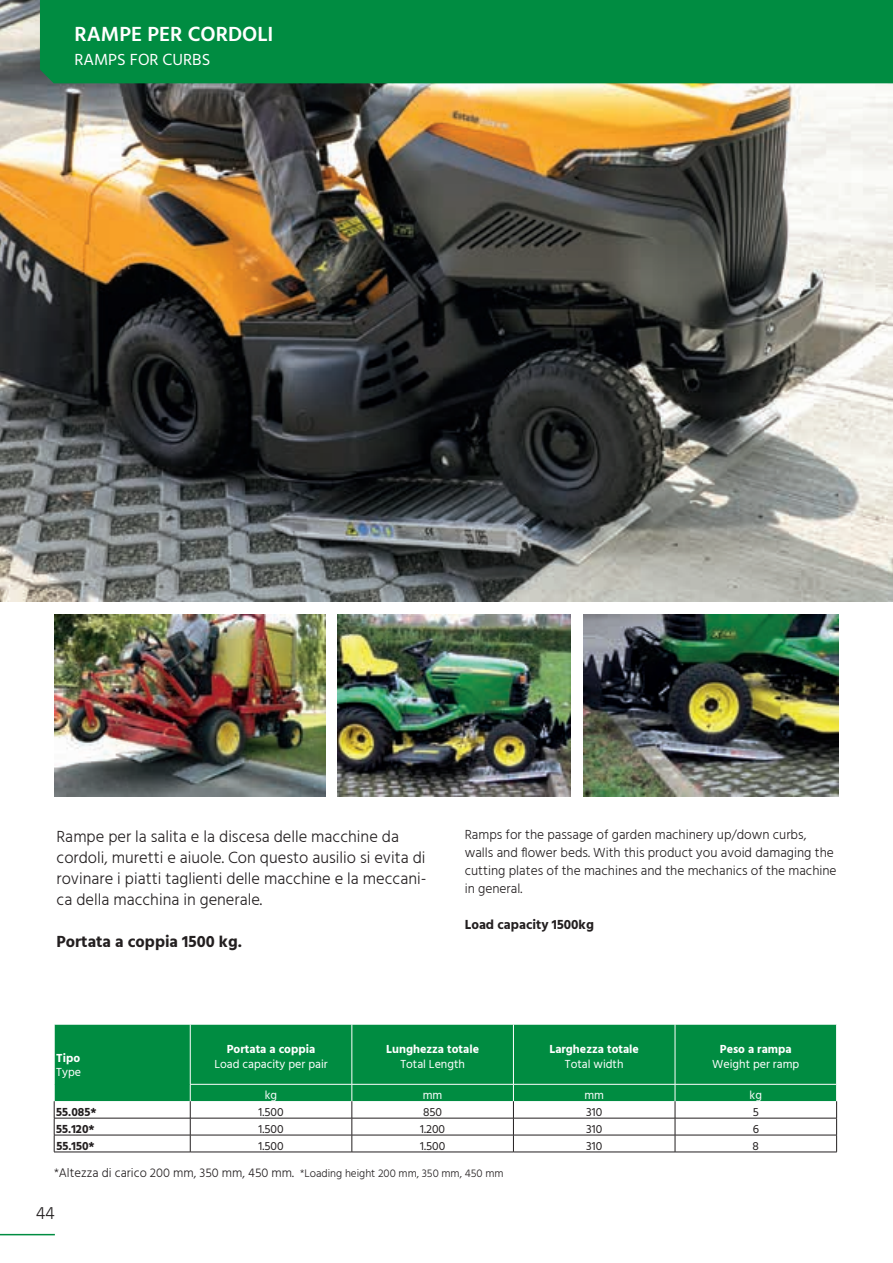
<style>
.page{position:relative;width:893px;height:1263px;background:#fff}
.page>*{position:absolute;margin:0;border:0;box-sizing:border-box;transform-origin:0 0}
.t1{font:600 21px "Hind";color:#fff}
.t2{font:300 18px "Hind";color:#231f20}
.t3{font:300 16.5px/21px "Hind";color:#231f20}
.t4{font:700 16.5px "Hind";color:#231f20}
.t5{font:16.5px "Hind";color:#fff}
.t6{font:300 13.5px/18px "Hind";color:#231f20}
.t7{font:700 13.5px "Hind";color:#231f20}
.t8{font:300 12.75px "Hind";color:#231f20}
.t9{font:12px "Hind";color:#fff}
.t10{font:700 12px "Hind";color:#fff}
.t11{font:12px "Hind";color:#231f20}
.t12{font:700 12px "Hind";color:#231f20}
.s1{font-size:11.25px}
</style>
<div class="page">
<img style="left:0;top:0;width:893px;height:602px">
<div style="left:40px;top:0;width:853px;height:83px;background:#008c41"></div>
<hr style="left:0;top:1234px;width:55px;height:1px;background:#008c41">
<img style="left:54px;top:614px;width:271px;height:182px">
<img style="left:338px;top:614px;width:233px;height:182px">
<img style="left:584px;top:614px;width:255px;height:182px">
<div style="left:55px;top:1025px;width:781px;height:59px;background:#008c41"></div>
<hr style="left:190px;top:1024px;width:1px;height:60px;background:#fff">
<hr style="left:352px;top:1024px;width:1px;height:60px;background:#fff">
<hr style="left:513px;top:1024px;width:1px;height:60px;background:#fff">
<hr style="left:675px;top:1024px;width:1px;height:60px;background:#fff">
<svg style="left:54px;top:1084px;width:783px;height:68px"></svg>
<hr style="left:54px;top:1152px;width:136px;height:1px;background:#231f20">
<hr style="left:190px;top:1152px;width:162px;height:1px;background:#231f20">
<hr style="left:352px;top:1152px;width:161px;height:1px;background:#231f20">
<hr style="left:513px;top:1152px;width:162px;height:1px;background:#231f20">
<hr style="left:675px;top:1152px;width:162px;height:1px;background:#231f20">
<h1 class="t1" style="left:74px;top:19px;width:201px">RAMPE PER CORDOLI</h1>
<p class="t5" style="left:74px;top:49px;width:137px">RAMPS FOR CURBS</p>
<p class="t3" style="left:57px;top:827px;width:371px">Rampe per la salita e la discesa delle macchine da cordoli, muretti e aiuole. Con questo ausilio si evita di rovinare i piatti taglienti delle macchine e la meccani&shy;ca della macchina in generale.</p>
<p class="t4" style="left:57px;top:932px;width:187px">Portata a coppia 1500 kg.</p>
<p class="t6" style="left:465px;top:826px;width:373px">Ramps for the passage of garden machinery up/down curbs, walls and flower beds. With this product you avoid damaging the cutting plates of the machines and the mechanics of the machine in general.</p>
<p class="t7" style="left:465px;top:917px;width:131px">Load capacity 1500kg</p>
<p class="t10" style="left:56px;top:1051px;width:25px">Tipo</p>
<p class="t9" style="left:56px;top:1064px;width:26px">Type</p>
<p class="t10" style="left:227px;top:1042px;width:90px">Portata a coppia</p>
<p class="t9" style="left:214px;top:1056px;width:115px">Load capacity per pair</p>
<p class="t10" style="left:386px;top:1042px;width:94px">Lunghezza totale</p>
<p class="t9" style="left:400px;top:1056px;width:66px">Total Length</p>
<p class="t10" style="left:549px;top:1042px;width:91px">Larghezza totale</p>
<p class="t9" style="left:565px;top:1056px;width:60px">Total width</p>
<p class="t10" style="left:720px;top:1042px;width:73px">Peso a rampa</p>
<p class="t9" style="left:712px;top:1056px;width:89px">Weight per ramp</p>
<p class="t9" style="left:265px;top:1087px;width:14px">kg</p>
<p class="t9" style="left:423px;top:1087px;width:21px">mm</p>
<p class="t9" style="left:584px;top:1087px;width:21px">mm</p>
<p class="t9" style="left:750px;top:1087px;width:14px">kg</p>
<p class="t12" style="left:56px;top:1105px;width:42px">55.085*</p>
<p class="t11" style="left:259px;top:1104px;width:27px">1.500</p>
<p class="t11" style="left:423px;top:1104px;width:21px">850</p>
<p class="t11" style="left:586px;top:1104px;width:17px">310</p>
<p class="t11" style="left:753px;top:1104px;width:8px">5</p>
<p class="t12" style="left:56px;top:1122px;width:40px">55.120*</p>
<p class="t11" style="left:259px;top:1121px;width:27px">1.500</p>
<p class="t11" style="left:420px;top:1121px;width:26px">1.200</p>
<p class="t11" style="left:586px;top:1121px;width:17px">310</p>
<p class="t11" style="left:753px;top:1121px;width:8px">6</p>
<p class="t12" style="left:56px;top:1139px;width:40px">55.150*</p>
<p class="t11" style="left:259px;top:1138px;width:27px">1.500</p>
<p class="t11" style="left:420px;top:1138px;width:27px">1.500</p>
<p class="t11" style="left:586px;top:1138px;width:17px">310</p>
<p class="t11" style="left:753px;top:1138px;width:8px">8</p>
<p class="t8" style="left:54px;top:1164px;width:451px">*Altezza di carico 200 mm, 350 mm, 450 mm. <span class="s1">*Loading height 200 mm, 350 mm, 450 mm</span></p>
<h2 class="t2" style="left:36px;top:1201px;width:21px">44</h2>
</div>
